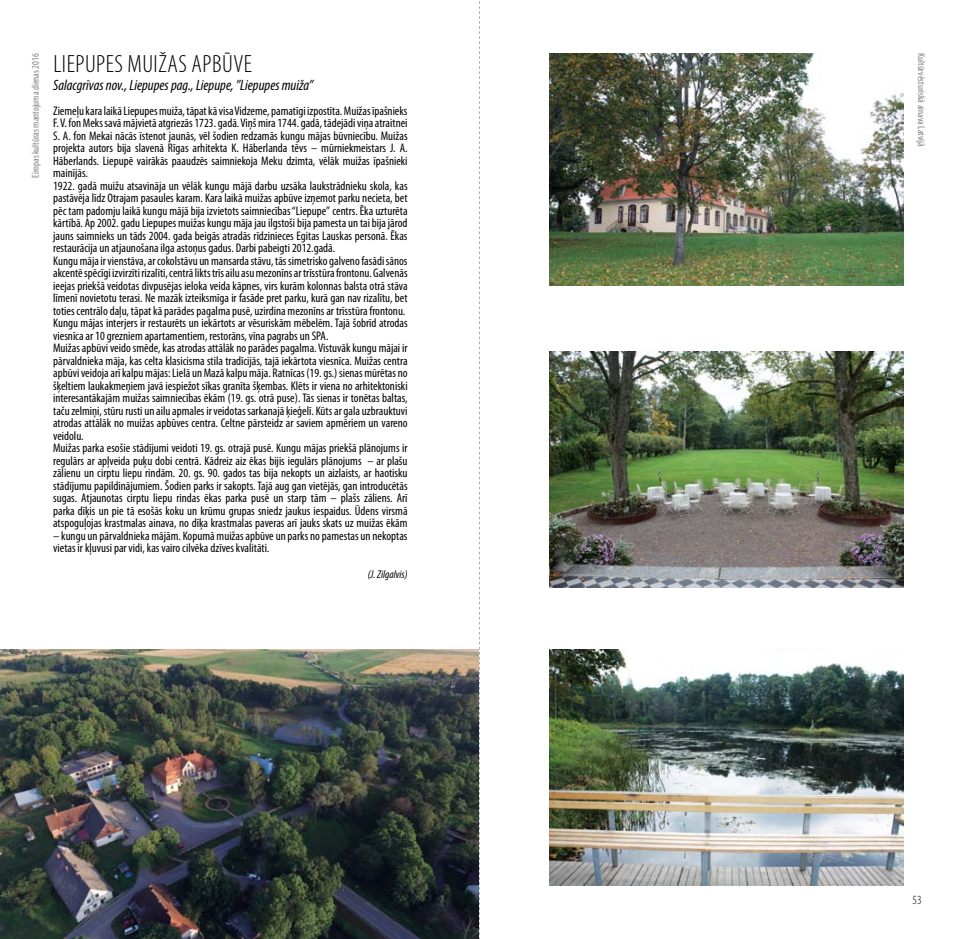
<style>
.page{position:relative;width:957px;height:939px;background:#fff}
.page>*{position:absolute;margin:0;border:0;box-sizing:border-box;transform-origin:0 0}
.t1{font:300 condensed 25px "Myriad Pro";letter-spacing:.025em;color:#000}
.t2{font:italic condensed 15px "Myriad Pro";color:#000}
.t3{font:condensed 12.5px/12.5px "Myriad Pro";color:#000}
.t4{font:300 condensed 12.5px "Myriad Pro";color:#000}
.t5{font:italic condensed 11.25px "Myriad Pro";color:#000}
.t6{font:condensed 10px "Myriad Pro";color:#808285}
</style>
<div class="page">
<svg style="left:479px;top:1px;width:1px;height:938px"></svg>
<img style="left:0;top:650px;width:478px;height:289px">
<img style="left:549px;top:53px;width:355px;height:233px">
<img style="left:549px;top:351px;width:355px;height:237px">
<img style="left:549px;top:650px;width:355px;height:236px">
<h1 class="t1" style="left:53px;top:49px;width:18px">LIEPUPES</h1>
<h1 class="t1" style="left:127px;top:49px;width:116px">MUIŽASAPBŪVE</h1>
<p class="t2" style="left:53px;top:76px;width:262px">Salacgrīvas nov., Liepupes pag., Liepupe, ”Liepupes muiža”</p>
<p class="t3" style="left:53px;top:104px;width:356px">Ziemeļu kara laikā Liepupes muiža, tāpat kā visa Vidzeme, pamatīgi izpostīta. Muižas īpašnieks F. V. fon Meks savā mājvietā atgriezās 1723. gadā. Viņš mira 1744. gadā, tādejādi viņa atraitnei S. A. fon Mekai nācās īstenot jaunās, vēl šodien redzamās kungu mājas būvniecību. Muižas projekta autors bija slavenā Rīgas arhitekta K. Hāberlanda tēvs – mūrniekmeistars J. A.<br>Hāberlands. Liepupē vairākās paaudzēs saimniekoja Meku dzimta, vēlāk muižas īpašnieki mainījās.<br>1922. gadā muižu atsavināja un vēlāk kungu mājā darbu uzsāka laukstrādnieku skola, kas pastāvēja līdz Otrajam pasaules karam. Kara laikā muižas apbūve izņemot parku necieta, bet pēc tam padomju laikā kungu mājā bija izvietots saimniecības “Liepupe” centrs. Ēka uzturēta kārtībā. Ap 2002. gadu Liepupes muižas kungu māja jau ilgstoši bija pamesta un tai bija jārod jauns saimnieks un tāds 2004. gada beigās atradās rīdzinieces Egitas Lauskas personā. Ēkas restaurācija un atjaunošana ilga astoņus gadus. Darbi pabeigti 2012.gadā.<br>Kungu māja ir vienstāva, ar cokolstāvu un mansarda stāvu, tās simetrisko galveno fasādi sānos akcentē spēcīgi izvirzīti rizalīti, centrā likts trīs ailu asu mezonīns ar trīsstūra frontonu. Galvenās ieejas priekšā veidotas divpusējas ieloka veida kāpnes, virs kurām kolonnas balsta otrā stāva līmenī novietotu terasi. Ne mazāk izteiksmīga ir fasāde pret parku, kurā gan nav rizalītu, bet toties centrālo daļu, tāpat kā parādes pagalma pusē, uzirdina mezonīns ar trīsstūra frontonu.<br>Kungu mājas interjers ir restaurēts un iekārtots ar vēsuriskām mēbelēm. Tajā šobrīd atrodas viesnīca ar 10 grezniem apartamentiem, restorāns, vīna pagrabs un SPA.<br>Muižas apbūvi veido smēde, kas atrodas attālāk no parādes pagalma. Vistuvāk kungu mājai ir pārvaldnieka māja, kas celta klasicisma stila tradīcijās, tajā iekārtota viesnīca. Muižas centra apbūvi veidoja arī kalpu mājas: Lielā un Mazā kalpu māja. Ratnīcas (19. gs.) sienas mūrētas no šķeltiem laukakmeņiem javā iespiežot sīkas granīta šķembas. Klēts ir viena no arhitektoniski interesantākajām muižas saimniecības ēkām (19. gs. otrā puse). Tās sienas ir tonētas baltas, taču zelmiņi, stūru rusti un ailu apmales ir veidotas sarkanajā ķieģelī. Kūts ar gala uzbrauktuvi atrodas attālāk no muižas apbūves centra. Celtne pārsteidz ar saviem apmēriem un vareno veidolu.<br>Muižas parka esošie stādījumi veidoti 19. gs. otrajā pusē. Kungu mājas priekšā plānojums ir regulārs ar apļveida puķu dobi centrā. Kādreiz aiz ēkas bijis iegulārs plānojums – ar plašu zālienu un cirptu liepu rindām. 20. gs. 90. gados tas bija nekopts un aizlaists, ar haotisku stādījumu papildinājumiem. Šodien parks ir sakopts. Tajā aug gan vietējās, gan introducētās sugas. Atjaunotas cirptu liepu rindas ēkas parka pusē un starp tām – plašs zāliens. Arī parka dīķis un pie tā esošās koku un krūmu grupas sniedz jaukus iespaidus. Ūdens virsmā atspoguļojas krastmalas ainava, no dīķa krastmalas paveras arī jauks skats uz muižas ēkām</p>
<p class="t3" style="left:53px;top:529px;width:356px">– kungu un pārvaldnieka mājām. Kopumā muižas apbūve un parks no pamestas un nekoptas vietas ir kļuvusi par vidi, kas vairo cilvēka dzīves kvalitāti.</p>
<p class="t5" style="left:368px;top:568px;width:41px">(J. Zilgalvis)</p>
<p class="t6" style="left:29px;top:178px;width:126px;rotate:-90deg">Eiropas kultūras mantojuma dienas 2016</p>
<p class="t6" style="left:927px;top:53px;width:95px;rotate:90deg">Kultūrvēsturiskā ainava Latvijā</p>
<p class="t4" style="left:912px;top:892px;width:11px">53</p>
</div>
